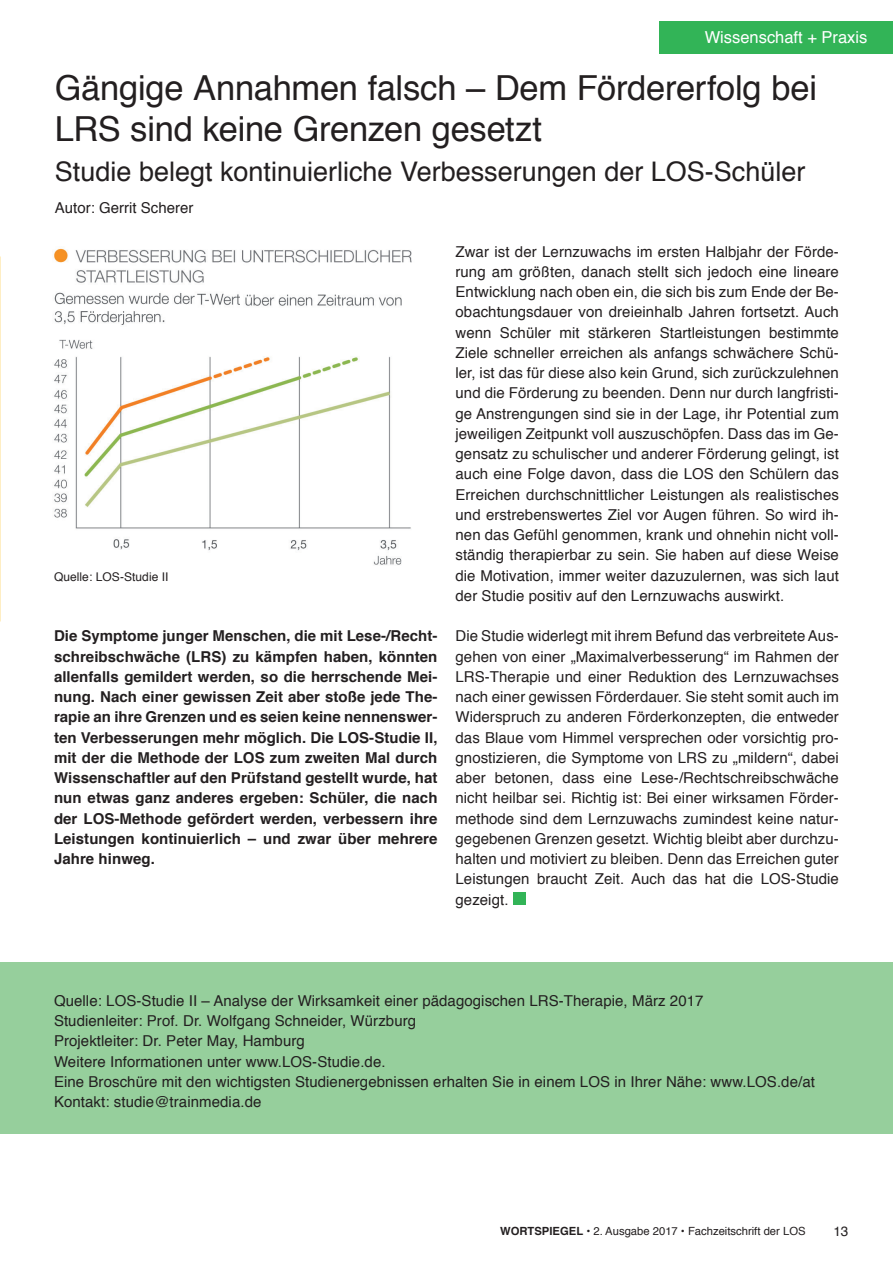
<style>
.page{position:relative;width:893px;height:1263px;background:#fff}
.page>*{position:absolute;margin:0;border:0;box-sizing:border-box;transform-origin:0 0}
.t1{font:34.5px/40.5px "Helvetica";letter-spacing:-.01em;color:#231f20}
.t2{font:27px "Helvetica";color:#231f20}
.t3{font:16.5px "Helvetica";color:#fff}
.t4{font:15px/20.2px "Helvetica";letter-spacing:.005em;color:#231f20;text-align:justify}
.t5{font:700 15px/20.2px "Helvetica";letter-spacing:.005em;color:#231f20;text-align:justify}
.t6{font:13.5px "Helvetica";color:#231f20}
.t7{font:12px "Helvetica";letter-spacing:.005em;color:#231f20}
.t8{font:11.25px "Helvetica";color:#231f20}
.s1{font-weight:700}
</style>
<div class="page">
<div style="left:0;top:963px;width:893px;height:171px;background:#96cf9c"></div>
<div style="left:513px;top:892px;width:13px;height:13px;background:#32b457"></div>
<img style="left:54px;top:248px;width:358px;height:317px">
<div style="left:660px;top:22px;width:233px;height:32px;background:#32b457"></div>
<p class="t3" style="left:705px;top:25px;width:164px">Wissenschaft + Praxis</p>
<h1 class="t1" style="left:55px;top:69px;width:763px">Gängige Annahmen falsch – Dem Fördererfolg bei<br>LRS sind keine Grenzen gesetzt</h1>
<h2 class="t2" style="left:55px;top:151px;width:752px">Studie belegt kontinuierliche Verbesserungen der LOS-Schüler</h2>
<p class="t4" style="left:55px;top:198px;width:140px">Autor: Gerrit Scherer</p>
<p class="t7" style="left:54px;top:567px;width:116px">Quelle: LOS-Studie II</p>
<p class="t5" style="left:54px;top:626px;width:385px">Die Symptome junger Menschen, die mit Lese-/Recht&shy;schreibschwäche (LRS) zu kämpfen haben, könnten allenfalls gemildert werden, so die herrschende Mei&shy;nung. Nach einer gewissen Zeit aber stoße jede The&shy;rapie an ihre Grenzen und es seien keine nennenswer&shy;ten Verbesserungen mehr möglich. Die LOS-Studie II, mit der die Methode der LOS zum zweiten Mal durch Wissenschaftler auf den Prüfstand gestellt wurde, hat nun etwas ganz anderes ergeben: Schüler, die nach der LOS-Methode gefördert werden, verbessern ihre Leistungen kontinuierlich – und zwar über mehrere Jahre hinweg.</p>
<p class="t4" style="left:455px;top:242px;width:385px">Zwar ist der Lernzuwachs im ersten Halbjahr der Förde&shy;rung am größten, danach stellt sich jedoch eine lineare Entwicklung nach oben ein, die sich bis zum Ende der Be&shy;obachtungsdauer von dreieinhalb Jahren fortsetzt. Auch wenn Schüler mit stärkeren Startleistungen bestimmte Ziele schneller erreichen als anfangs schwächere Schü&shy;ler, ist das für diese also kein Grund, sich zurückzulehnen und die Förderung zu beenden. Denn nur durch langfristi&shy;ge Anstrengungen sind sie in der Lage, ihr Potential zum jeweiligen Zeitpunkt voll auszuschöpfen. Dass das im Ge&shy;gensatz zu schulischer und anderer Förderung gelingt, ist auch eine Folge davon, dass die LOS den Schülern das Erreichen durchschnittlicher Leistungen als realistisches und erstrebenswertes Ziel vor Augen führen. So wird ih&shy;nen das Gefühl genommen, krank und ohnehin nicht voll&shy;ständig therapierbar zu sein. Sie haben auf diese Weise die Motivation, immer weiter dazuzulernen, was sich laut der Studie positiv auf den Lernzuwachs auswirkt.</p>
<p class="t4" style="left:455px;top:626px;width:385px">Die Studie widerlegt mit ihrem Befund das verbreitete Aus&shy;gehen von einer „Maximalverbesserung“ im Rahmen der LRS-Therapie und einer Reduktion des Lernzuwachses nach einer gewissen Förderdauer. Sie steht somit auch im Widerspruch zu anderen Förderkonzepten, die entweder das Blaue vom Himmel versprechen oder vorsichtig pro&shy;gnostizieren, die Symptome von LRS zu „mildern“, dabei aber betonen, dass eine Lese-/Rechtschreibschwäche nicht heilbar sei. Richtig ist: Bei einer wirksamen Förder&shy;methode sind dem Lernzuwachs zumindest keine natur&shy;gegebenen Grenzen gesetzt. Wichtig bleibt aber durchzu&shy;halten und motiviert zu bleiben. Denn das Erreichen guter Leistungen braucht Zeit. Auch das hat die LOS-Studie gezeigt.</p>
<p class="t4" style="left:54px;top:991px;width:762px;text-align:left">Quelle: LOS-Studie II – Analyse der Wirksamkeit einer pädagogischen LRS-Therapie, März 2017<br>Studienleiter: Prof. Dr. Wolfgang Schneider, Würzburg<br>Projektleiter: Dr. Peter May, Hamburg<br>Weitere Informationen unter www.LOS-Studie.de.<br>Eine Broschüre mit den wichtigsten Studienergebnissen erhalten Sie in einem LOS in Ihrer Nähe: www.LOS.de/at Kontakt: studie@trainmedia.de</p>
<p class="t8" style="left:500px;top:1223px;width:307px"><span class="s1">WORTSPIEGEL</span> • 2. Ausgabe 2017 • Fachzeitschrift der LOS</p>
<p class="t6" style="left:833px;top:1221px;width:17px">13</p>
</div>
